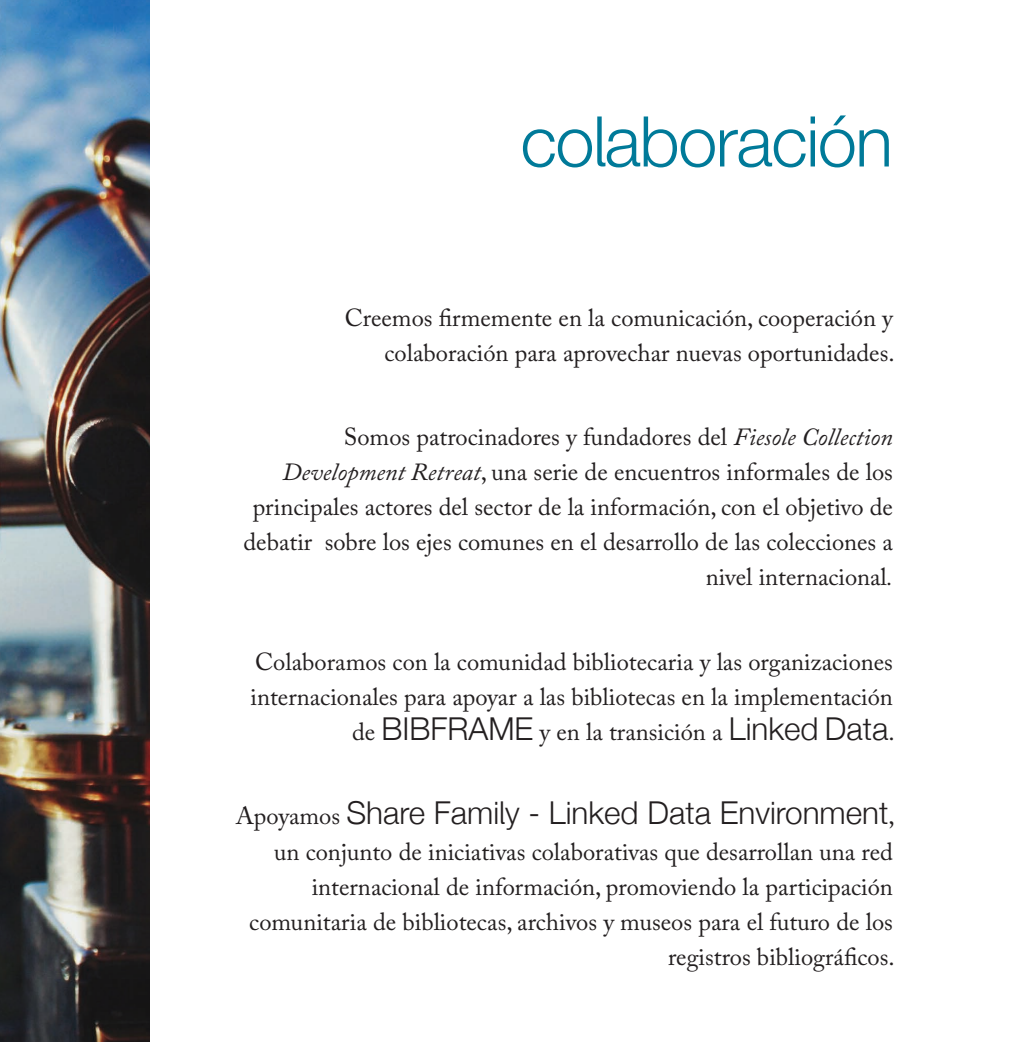
<style>
.page{position:relative;width:1017px;height:1042px;background:#fff}
.page>*{position:absolute;margin:0;border:0;box-sizing:border-box;transform-origin:0 0}
.t1{font:300 70px "Helvetica Casalini";letter-spacing:-.02em;color:#007a99}
.t2{font:300 31.5px "Helvetica Casalini";color:#231f20}
.t3{font:24.5px/35px "Adobe Caslon Pro";color:#231f20;text-align:right}
.s1{font-style:italic}
.s2{font-family:"Helvetica Casalini";font-weight:300;font-size:31.5px}
.s3{font-family:"Adobe Caslon Pro";font-weight:400;font-size:24.5px}
</style>
<div class="page">
<img style="left:0;top:0;width:149px;height:1042px">
<h1 class="t1" style="left:521px;top:99px;width:374px">colaboración</h1>
<p class="t3" style="left:345px;top:300px;width:551px">Creemos firmemente en la comunicación, cooperación y colaboración para aprovechar nuevas oportunidades.</p>
<p class="t3" style="left:243px;top:419px;width:651px">Somos patrocinadores y fundadores del <span class="s1">Fiesole Collection Development Retreat</span>, una serie de encuentros informales de los principales actores del sector de la información, con el objetivo de debatir sobre los ejes comunes en el desarrollo de las colecciones a nivel internacional<span class="s1">.</span></p>
<p class="t3" style="left:251px;top:644px;width:646px">Colaboramos con la comunidad bibliotecaria y las organizaciones internacionales para apoyar a las bibliotecas en la implementación de <span class="s2">BIBFRAME</span> y en la transición a <span class="s2">Linked Data</span>.</p>
<p class="t2" style="left:236px;top:794px;width:660px"><span class="s3">Apoyamos</span> Share Family - Linked Data Environment<span class="s3">,</span></p>
<p class="t3" style="left:249px;top:833px;width:647px">un conjunto de iniciativas colaborativas que desarrollan una red internacional de información, promoviendo la participación comunitaria de bibliotecas, archivos y museos para el futuro de los registros bibliográficos.</p>
</div>
